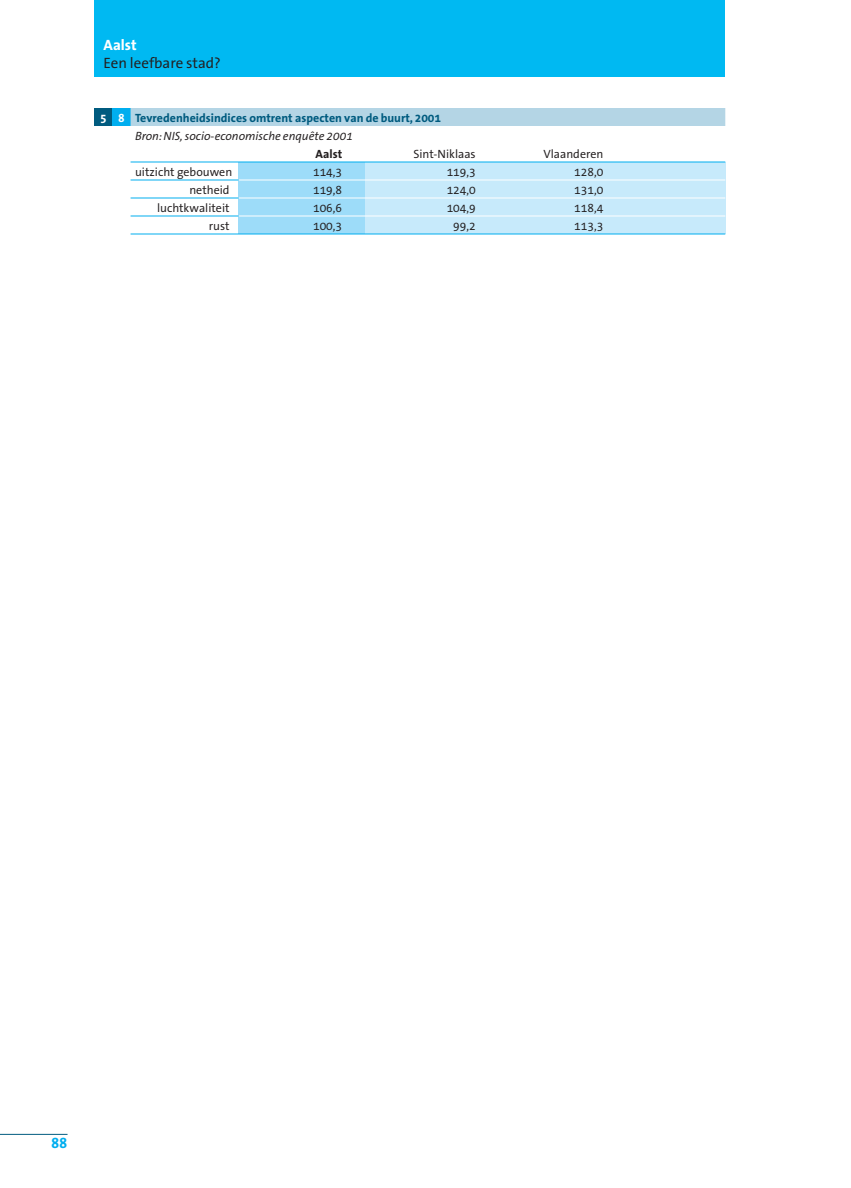
<style>
.page{position:relative;width:851px;height:1188px;background:#fff}
.page>*{position:absolute;margin:0;border:0;box-sizing:border-box;transform-origin:0 0}
.t1{font:15px "The Sans Office";color:#231f20}
.t2{font:700 15px "The Sans Office";color:#fff}
.t3{font:700 15px "The Sans Office";color:#00aeef}
.t4{font:12px "The Sans Office";color:#231f20}
.t5{font:700 12px "The Sans Office";color:#005b7f}
.t6{font:italic 12px "The Sans Office";color:#231f20}
.t7{font:700 12px "The Sans Office";color:#231f20}
.t8{font:700 12px "The Sans Office";color:#fff}
</style>
<div class="page">
<div style="left:94px;top:0;width:630px;height:76px;background:#00b9f2"></div>
<hr style="left:0;top:1134px;width:68px;height:1px;background:#005b7f">
<div style="left:94px;top:108px;width:18px;height:18px;background:#005b7f"></div>
<div style="left:112px;top:108px;width:18px;height:18px;background:#00aeef"></div>
<div style="left:346px;top:162px;width:379px;height:72px;background:#c7eafb"></div>
<div style="left:238px;top:162px;width:126px;height:72px;background:#9ddcf9"></div>
<div style="left:130px;top:108px;width:595px;height:18px;background:#b4d5e5"></div>
<hr style="left:130px;top:162px;width:595px;height:1px;background:#00aeef">
<hr style="left:130px;top:180px;width:108px;height:1px;background:#00aeef">
<hr style="left:238px;top:180px;width:487px;height:1px;background:#fff">
<hr style="left:130px;top:198px;width:108px;height:1px;background:#00aeef">
<hr style="left:238px;top:198px;width:487px;height:1px;background:#fff">
<hr style="left:130px;top:216px;width:108px;height:1px;background:#00aeef">
<hr style="left:238px;top:216px;width:487px;height:1px;background:#fff">
<hr style="left:130px;top:234px;width:595px;height:1px;background:#00aeef">
<p class="t2" style="left:104px;top:39px;width:35px">Aalst</p>
<p class="t1" style="left:104px;top:57px;width:119px">Een leefbare stad?</p>
<p class="t8" style="left:100px;top:113px;width:26px">5 8</p>
<p class="t5" style="left:135px;top:113px;width:307px">Tevredenheidsindices omtrent aspecten van de buurt, 2001</p>
<p class="t6" style="left:135px;top:131px;width:219px">Bron: NIS, socio-economische enquête 2001</p>
<p class="t7" style="left:315px;top:149px;width:28px">Aalst</p>
<p class="t4" style="left:413px;top:149px;width:64px">Sint-Niklaas</p>
<p class="t4" style="left:543px;top:149px;width:61px">Vlaanderen</p>
<p class="t4" style="left:135px;top:167px;width:99px">uitzicht gebouwen</p>
<p class="t4" style="left:313px;top:167px;width:31px">114,3</p>
<p class="t4" style="left:446px;top:167px;width:31px">119,3</p>
<p class="t4" style="left:574px;top:167px;width:31px">128,0</p>
<p class="t4" style="left:189px;top:185px;width:42px">netheid</p>
<p class="t4" style="left:313px;top:185px;width:31px">119,8</p>
<p class="t4" style="left:446px;top:185px;width:31px">124,0</p>
<p class="t4" style="left:574px;top:185px;width:31px">131,0</p>
<p class="t4" style="left:157px;top:203px;width:74px">luchtkwaliteit</p>
<p class="t4" style="left:313px;top:203px;width:31px">106,6</p>
<p class="t4" style="left:446px;top:203px;width:31px">104,9</p>
<p class="t4" style="left:574px;top:203px;width:31px">118,4</p>
<p class="t4" style="left:209px;top:221px;width:22px">rust</p>
<p class="t4" style="left:313px;top:221px;width:31px">100,3</p>
<p class="t4" style="left:453px;top:221px;width:24px">99,2</p>
<p class="t4" style="left:574px;top:221px;width:31px">113,3</p>
<p class="t3" style="left:51px;top:1137px;width:18px">88</p>
</div>
